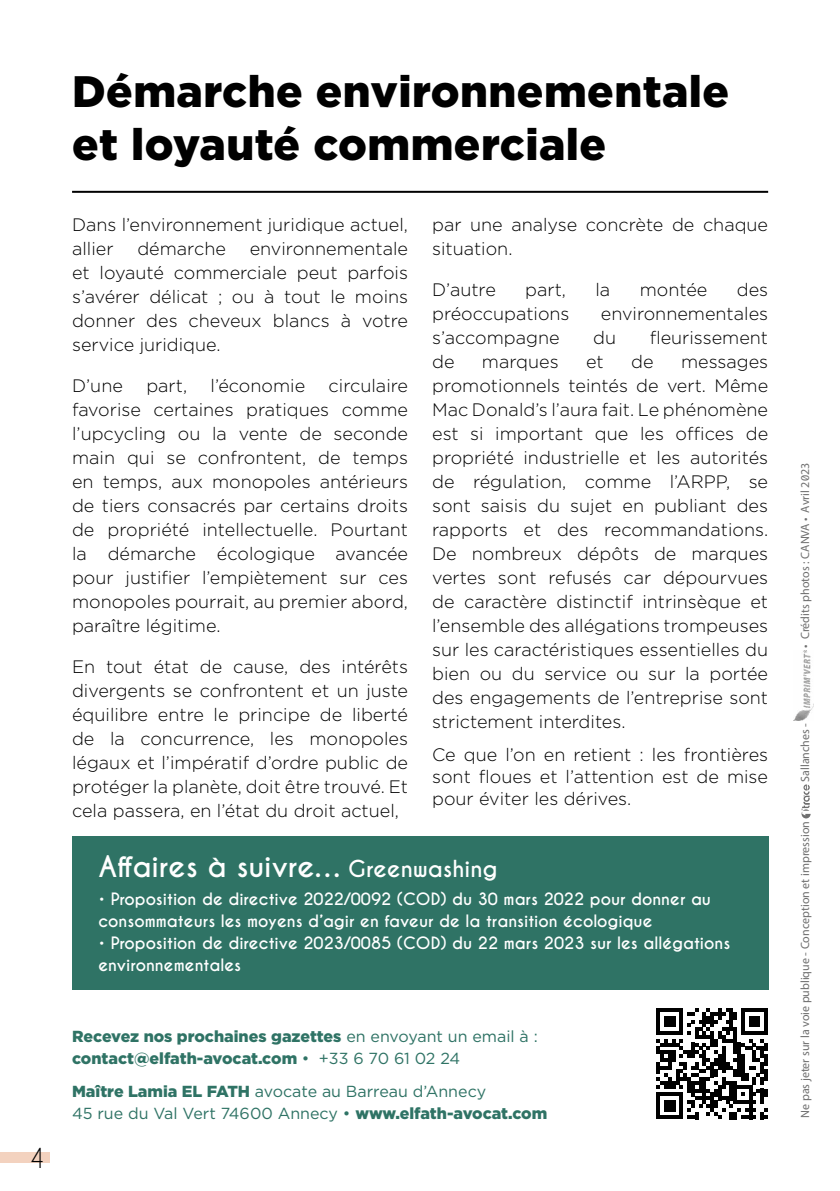
<style>
.page{position:relative;width:840px;height:1191px;background:#fff}
.page>*{position:absolute;margin:0;border:0;box-sizing:border-box;transform-origin:0 0}
.t1{font:900 44px/52.8px "Gotham";letter-spacing:.01em;color:#000}
.t2{font:700 28px "Caviar Dreams";color:#fff}
.t3{font:25.8px "Caviar Dreams";color:#000}
.t4{font:300 18px/24px "Gotham";color:#000;text-align:justify}
.t5{font:700 16px/22px "Caviar Dreams";color:#fff}
.t6{font:16px/22px "Gotham";color:#2f7365}
.t7{font:900 16px/22px "Gotham";color:#2f7365}
.t8{font:12px "Myriad Pro";color:#6f6f6f}
.s1{font-size:22px}
.s2{font-weight:400}
.s3{font-weight:900}
</style>
<div class="page">
<div style="left:72px;top:836px;width:695px;height:153px;background:#2f7365"></div>
<hr style="left:72px;top:191px;width:695px;height:2px;background:#000">
<div style="left:0;top:1152px;width:49px;height:10px;background:#f3d2bf"></div>
<svg style="left:656px;top:1008px;width:111px;height:111px"></svg>
<svg style="left:801px;top:784px;width:9px;height:34px"></svg>
<img style="left:794px;top:650px;width:19px;height:70px">
<h3 class="t3" style="left:29px;top:1142px;width:17px">4</h3>
<h1 class="t1" style="left:72px;top:65px;width:658px">Démarche environnementale et loyauté commerciale</h1>
<p class="t4" style="left:72px;top:212px;width:337px">Dans l’environnement juridique actuel, allier</p>
<p class="t4" style="left:72px;top:236px;width:337px;text-indent:177px">environnementale et loyauté commerciale peut parfois s’avérer délicat ; ou à tout le moins donner des cheveux blancs à votre service juridique.</p>
<p class="t4" style="left:72px;top:373px;width:52px">D’une</p>
<p class="t4" style="left:146px;top:373px;width:42px">part,</p>
<p class="t4" style="left:210px;top:373px;width:96px">l’économie</p>
<p class="t4" style="left:137px;top:236px;width:90px">démarche</p>
<p class="t4" style="left:72px;top:373px;width:337px;text-indent:256px">circulaire favorise certaines pratiques comme l’upcycling ou la vente de seconde main qui se confrontent, de temps en temps, aux monopoles antérieurs de tiers consacrés par certains droits de propriété intellectuelle. Pourtant la démarche écologique avancée pour justifier l’empiètement sur ces monopoles pourrait, au premier abord, paraître légitime.</p>
<p class="t4" style="left:72px;top:654px;width:337px">En tout état de cause, des intérêts divergents se confrontent et un juste équilibre entre le principe de liberté de la concurrence, les monopoles légaux et l’impératif d’ordre public de protéger la planète, doit être trouvé. Et cela passera, en l’état du droit actuel,</p>
<p class="t4" style="left:432px;top:212px;width:337px">par une analyse concrète de chaque situation.</p>
<p class="t4" style="left:432px;top:277px;width:65px">D’autre</p>
<p class="t4" style="left:525px;top:277px;width:42px">part,</p>
<p class="t4" style="left:595px;top:277px;width:16px">la</p>
<p class="t4" style="left:639px;top:277px;width:69px">montée</p>
<p class="t4" style="left:736px;top:277px;width:33px">des</p>
<p class="t4" style="left:432px;top:301px;width:139px">préoccupations</p>
<p class="t4" style="left:600px;top:301px;width:169px">environnementales</p>
<p class="t4" style="left:432px;top:325px;width:129px">s’accompagne</p>
<p class="t4" style="left:593px;top:325px;width:24px">du</p>
<p class="t4" style="left:649px;top:325px;width:120px">fleurissement</p>
<p class="t4" style="left:432px;top:349px;width:24px">de</p>
<p class="t4" style="left:481px;top:349px;width:78px">marques</p>
<p class="t4" style="left:585px;top:349px;width:19px">et</p>
<p class="t4" style="left:631px;top:349px;width:24px">de</p>
<p class="t4" style="left:432px;top:349px;width:337px;text-indent:249px">messages promotionnels teintés de vert. Même Mac Donald’s l’aura fait. Le phénomène est si important que les offices de propriété industrielle et les autorités de régulation, comme l’ARPP, se sont saisis du sujet en publiant des rapports et des recommandations.<br>De nombreux dépôts de marques vertes sont refusés car dépourvues de caractère distinctif intrinsèque et l’ensemble des allégations trompeuses sur les caractéristiques essentielles du bien ou du service ou sur la portée des engagements de l’entreprise sont strictement interdites.</p>
<p class="t4" style="left:432px;top:743px;width:337px;line-height:22px">Ce que l’on en retient : les frontières sont floues et l’attention est de mise pour éviter les dérives.</p>
<h2 class="t2" style="left:98px;top:849px;width:400px">Affaires à suivre… <span class="s1">Greenwashing</span></h2>
<p class="t5" style="left:98px;top:888px;width:613px">• Proposition de directive 2022/0092 (COD) du 30 mars 2022 pour donner au consommateurs les moyens d’agir en faveur de la transition écologique</p>
<p class="t5" style="left:98px;top:932px;width:633px">• Proposition de directive 2023/0085 (COD) du 22 mars 2023 sur les allégations environnementales</p>
<p class="t7" style="left:72px;top:1025px;width:467px">Recevez nos prochaines gazettes <span class="s2">en envoyant un email à : </span>contact@elfath-avocat.com <span class="s2">• +33 6 70 61 02 24</span></p>
<p class="t6" style="left:72px;top:1080px;width:476px"><span class="s3">Maître Lamia EL FATH</span> avocate au Barreau d’Annecy<br>45 rue du Val Vert 74600 Annecy • <span class="s3">www.elfath-avocat.com</span></p>
<p class="t8" style="left:797px;top:647px;width:186px;rotate:-90deg">• Crédits photos : CANVA • Avril 2023</p>
<p class="t8" style="left:797px;top:782px;width:60px;rotate:-90deg">Sallanches -</p>
<p class="t8" style="left:797px;top:1117px;width:298px;rotate:-90deg">Ne pas jeter sur la voie publique - Conception et impression</p>
</div>
